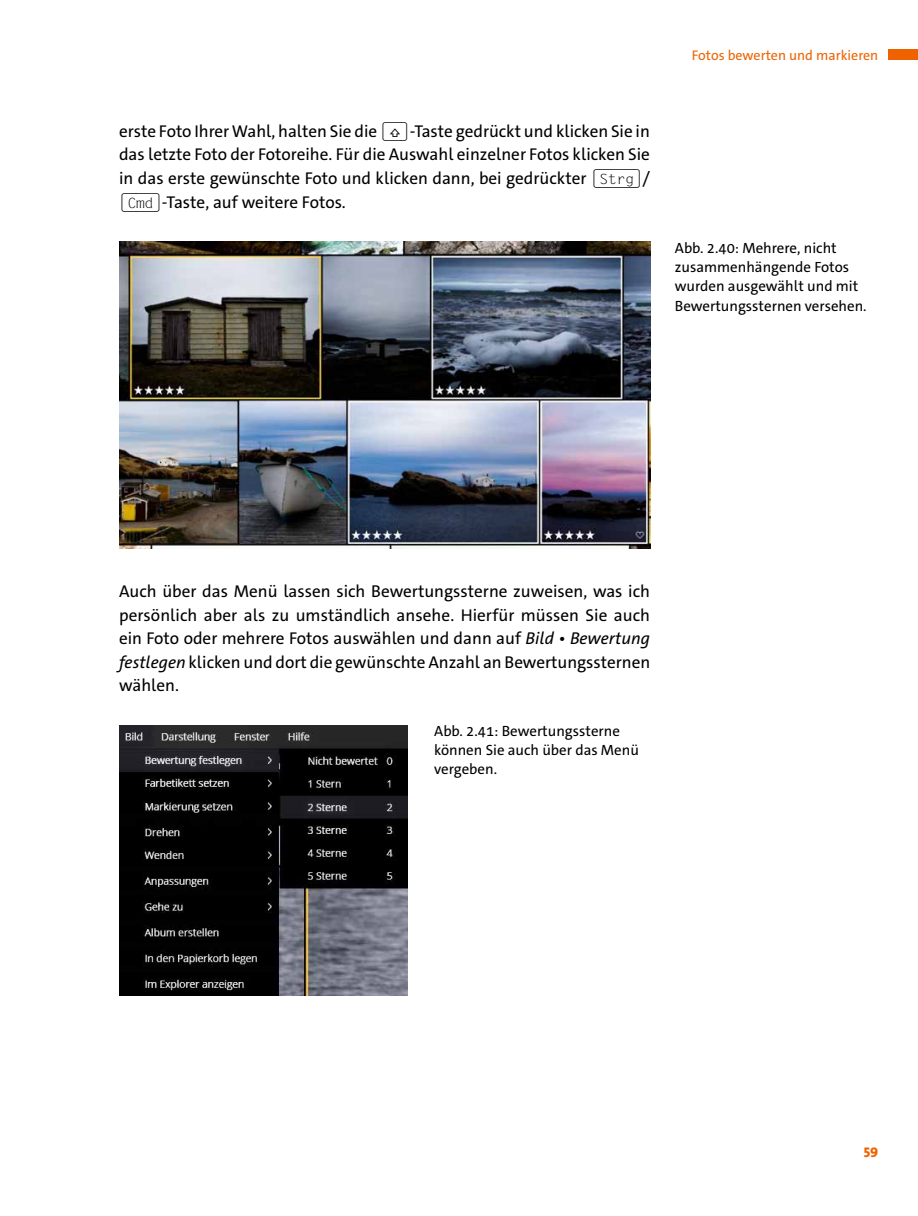
<style>
.page{position:relative;width:918px;height:1216px;background:#fff}
.page>*{position:absolute;margin:0;border:0;box-sizing:border-box;transform-origin:0 0}
._202_Standard_O_AO{font:17.15px/23.6px "The Sans C4 s";color:#000;text-align:justify}
.t1{font:14.88px/19.2px "The Sans C4 s";color:#000}
.t2{font:14px "The Sans C4 s";color:#ee6300}
.t3{font:800 14px "The Sans C4 s";color:#ee6300}
.s1{font-family:"Keyboard"}
.s2{font-style:italic}
</style>
<div class="page">
<img style="left:119px;top:241px;width:531px;height:307px">
<img style="left:119px;top:725px;width:288px;height:270px">
<div style="left:888px;top:50px;width:30px;height:10px;background:#ee6300"></div>
<p class="_202_Standard_O_AO" style="left:119px;top:119px;width:532px">erste Foto Ihrer Wahl, halten Sie die <span class="s1">(ª)</span>-Taste gedrückt und klicken Sie in das letzte Foto der Fotoreihe. Für die Auswahl einzelner Fotos klicken Sie in das erste gewünschte Foto und klicken dann, bei gedrückter <span class="s1">(Strg)</span>/ <span class="s1">(Cmd)</span>-Taste, auf weitere Fotos.</p>
<p class="t2" style="left:692px;top:47px;width:188px">Fotos bewerten und markieren</p>
<p class="t1" style="left:675px;top:238px;width:193px">Abb. 2.40: Mehrere, nicht zusammenhängende Fotos wurden ausgewählt und mit<br>Bewertungssternen versehen.</p>
<p class="_202_Standard_O_AO" style="left:119px;top:579px;width:533px">Auch über das Menü lassen sich Bewertungssterne zuweisen, was ich persönlich aber als zu umständlich ansehe. Hierfür müssen Sie auch ein Foto oder mehrere Fotos auswählen und dann auf <span class="s2">Bild • Bewertung festlegen</span> klicken und dort die gewünschte Anzahl an Bewertungssternen wählen.</p>
<p class="t1" style="left:434px;top:721px;width:206px">Abb. 2.41: Bewertungssterne können Sie auch über das Menü vergeben.</p>
<p class="t3" style="left:864px;top:1143px;width:16px">59</p>
</div>
